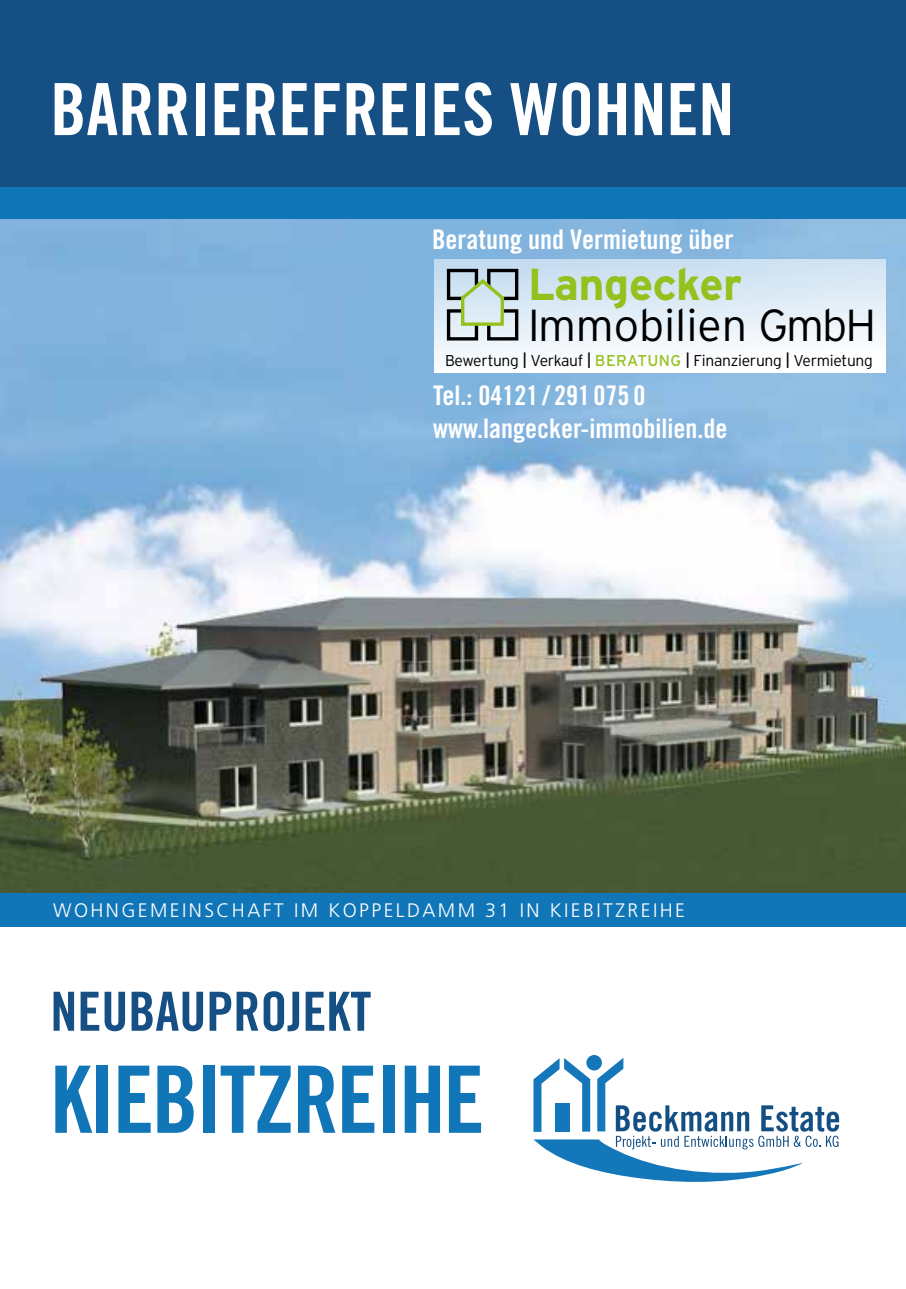
<style>
.page{position:relative;width:906px;height:1289px;background:#fff}
.page>*{position:absolute;margin:0;border:0;box-sizing:border-box;transform-origin:0 0}
.t1{font:93px "Trade Gothic Bold Cond Twenty";letter-spacing:-.025em;color:#1176b8}
.t2{font:72px "Trade Gothic Bold Cond Twenty";color:#fff}
.t3{font:54px "Trade Gothic Bold Cond Twenty";color:#154f83}
.t4{font:300 44.85px "Interstate";color:#000}
.t5{font:700 44.85px "Interstate";letter-spacing:-.01em;color:#95c11f}
.t6{font:27px/32.4px "Trade Gothic Bold Cond Twenty";color:#fff}
.t7{font:300 19.5px "Frutiger";letter-spacing:.125em;color:#fff}
.t8{font:300 15.75px "Interstate";letter-spacing:-.02em;color:#000}
.s1{font-weight:400}
.s2{font-weight:400;color:#95c11f}
</style>
<div class="page">
<div style="left:0;top:892px;width:906px;height:35px;background:#1176b8"></div>
<div style="left:0;top:0;width:906px;height:187px;background:#154f83"></div>
<div style="left:0;top:187px;width:906px;height:34px;background:#1176b8"></div>
<svg style="left:586px;top:1054px;width:16px;height:16px"></svg>
<svg style="left:533px;top:1057px;width:306px;height:124px"></svg>
<img style="left:0;top:220px;width:906px;height:672px">
<div style="left:434px;top:259px;width:451px;height:114px;background:linear-gradient(to bottom,#c8def0,#fff)"></div>
<svg style="left:445px;top:267px;width:75px;height:75px;background:#a8b7b2"></svg>
<h2 class="t2" style="left:50px;top:66px;width:685px">BARRIEREFREIES WOHNEN</h2>
<p class="t6" style="left:432px;top:223px;width:303px">Beratung und Vermietung über</p>
<h3 class="t5" style="left:528px;top:259px;width:216px">Langecker</h3>
<h3 class="t4" style="left:528px;top:299px;width:350px">Immobilien GmbH</h3>
<p class="t8" style="left:445px;top:351px;width:429px">Bewertung <span class="s1">|</span> Verkauf <span class="s1">|</span> <span class="s2">BERATUNG</span> <span class="s1">|</span> Finanzierung <span class="s1">|</span> Vermietung</p>
<p class="t6" style="left:433px;top:379px;width:296px">Tel.: 04121 / 291 075 0 www.langecker-immobilien.de</p>
<p class="t7" style="left:53px;top:898px;width:633px">WOHNGEMEINSCHAFT IM KOPPELDAMM 31 IN KIEBITZREIHE</p>
<h3 class="t3" style="left:50px;top:978px;width:322px">NEUBAUPROJEKT</h3>
<h1 class="t1" style="left:50px;top:1043px;width:436px">KIEBITZREIHE</h1>
</div>
